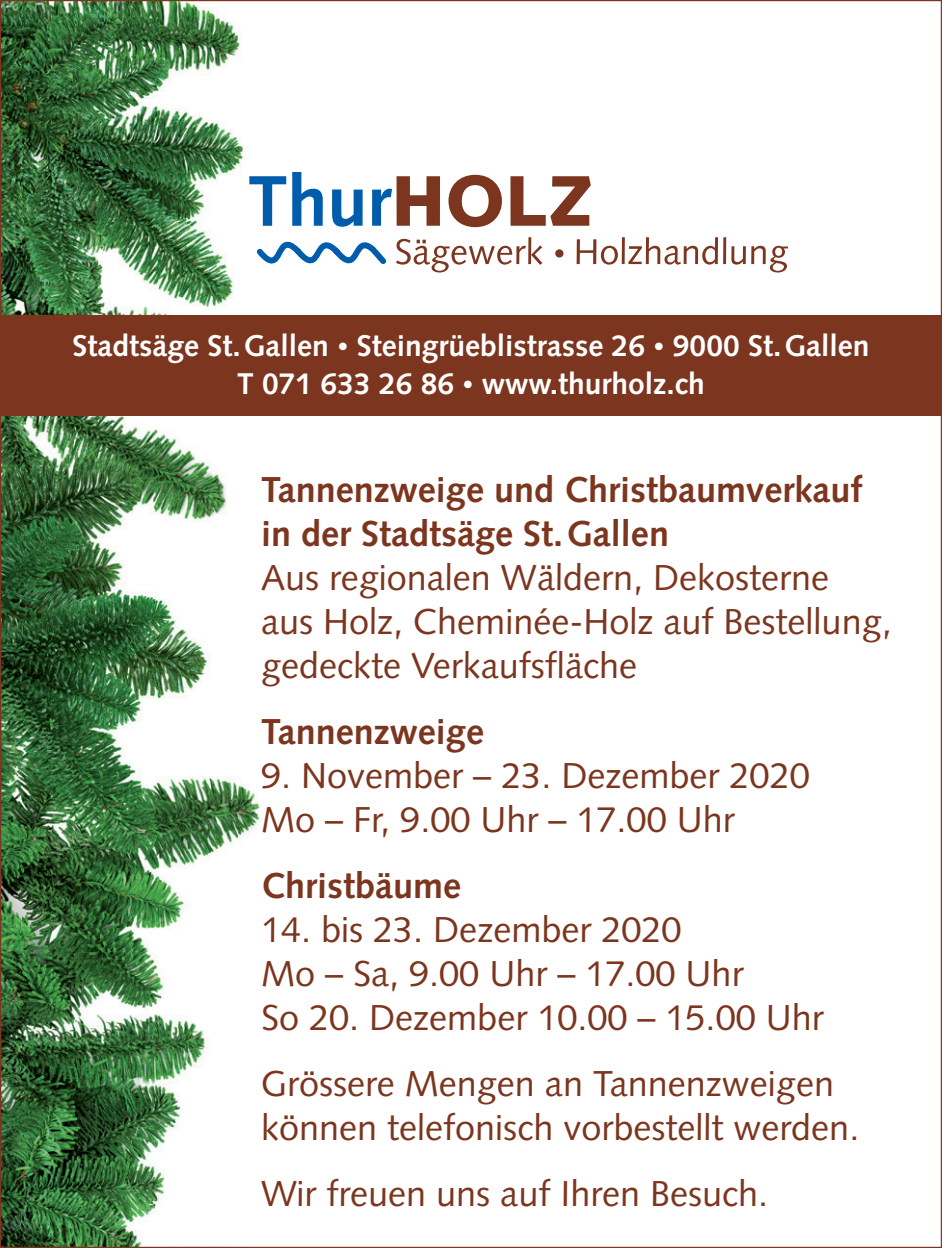
<style>
.page{position:relative;width:942px;height:1248px;background:#fff}
.page>*{position:absolute;margin:0;border:0;box-sizing:border-box;transform-origin:0 0}
.t1{font:36px/44px "Syntax";color:#7c351e}
.t2{font:700 36px/44px "Syntax";color:#7c351e}
.t3{font:700 30px/37.6px "Syntax";color:#fff;text-align:center}
.s1{font-weight:400;font-size:22px}
</style>
<div class="page">
<img style="left:2px;top:2px;width:285px;height:1243px">
<div style="left:0;top:315px;width:941px;height:100px;background:#7c351e"></div>
<hr style="left:621px;top:237px;width:3px;height:27px;background:#7c351e">
<svg style="left:628px;top:237px;width:89px;height:27px"></svg>
<svg style="left:723px;top:237px;width:3px;height:27px"></svg>
<svg style="left:731px;top:246px;width:14px;height:18px"></svg>
<svg style="left:751px;top:246px;width:36px;height:26px"></svg>
<svg style="left:249px;top:172px;width:368px;height:100px"></svg>
<p class="t3" style="left:72px;top:327px;width:798px">Stadtsäge St.Gallen <span class="s1">•</span> Steingrüeblistrasse 26 <span class="s1">•</span> 9000 St.Gallen<br>T 071 633 26 86 <span class="s1">•</span> www.thurholz.ch</p>
<p class="t2" style="left:261px;top:468px;width:602px">Tannenzweige und Christbaumverkauf in der Stadtsäge St.Gallen</p>
<p class="t1" style="left:261px;top:555px;width:632px">Aus regionalen Wäldern, Dekosterne<br>aus Holz, Cheminée-Holz auf Bestellung, gedeckte Verkaufsfläche</p>
<p class="t2" style="left:261px;top:710px;width:224px">Tannenzweige</p>
<p class="t1" style="left:261px;top:753px;width:550px">9. November – 23. Dezember 2020<br>Mo – Fr, 9.00 Uhr – 17.00 Uhr</p>
<p class="t2" style="left:261px;top:864px;width:201px">Christbäume</p>
<p class="t1" style="left:261px;top:907px;width:564px">14. bis 23. Dezember 2020<br>Mo – Sa, 9.00 Uhr – 17.00 Uhr<br>So 20. Dezember 10.00 – 15.00 Uhr</p>
<p class="t1" style="left:261px;top:1061px;width:599px">Grössere Mengen an Tannenzweigen können telefonisch vorbestellt werden.</p>
<p class="t1" style="left:261px;top:1171px;width:508px">Wir freuen uns auf Ihren Besuch.</p>
</div>
